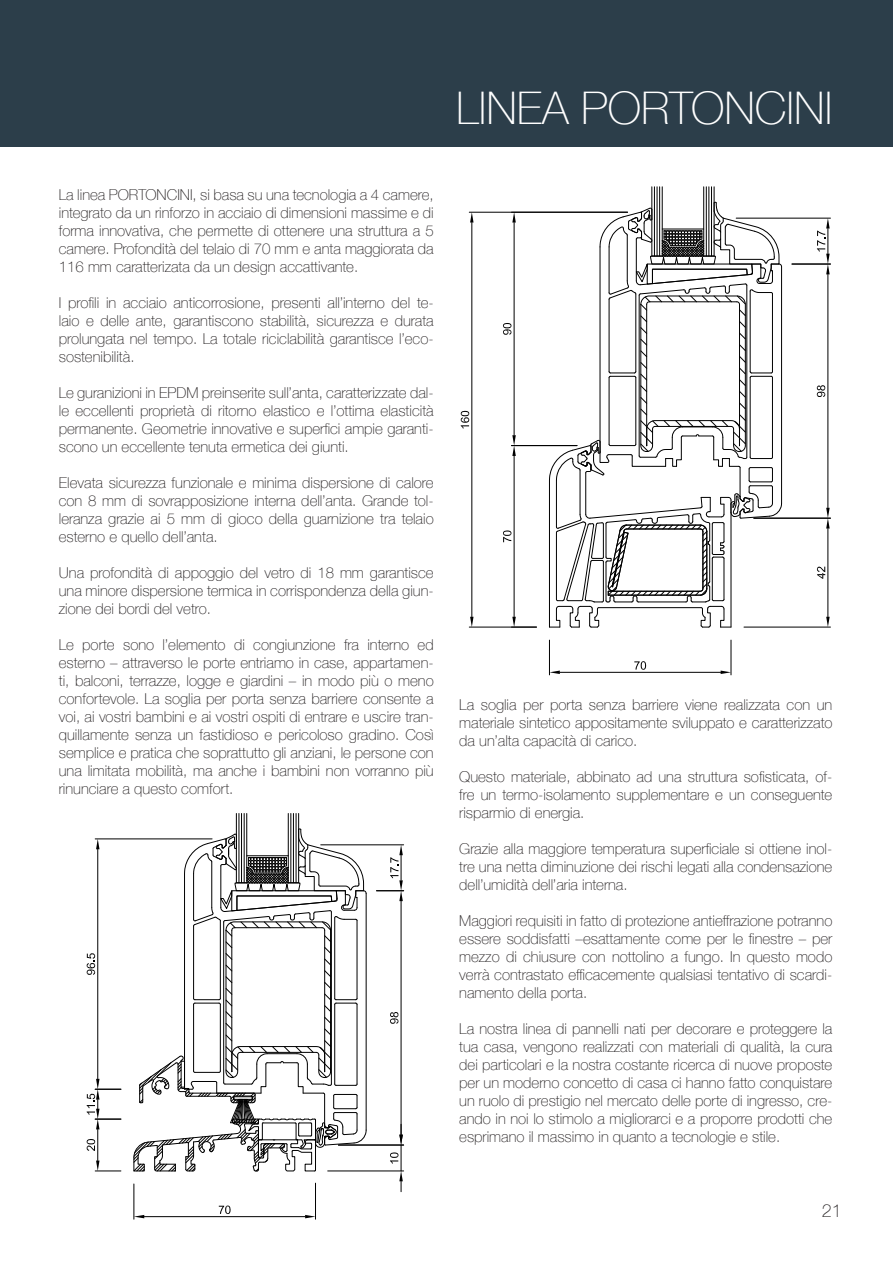
<style>
.page{position:relative;width:893px;height:1263px;background:#fff}
.page>*{position:absolute;margin:0;border:0;box-sizing:border-box;transform-origin:0 0}
.t1{font:100 45px "Helvetica Neue";color:#fff}
.t2{font:100 18px "Helvetica Neue";color:#231f20}
.t3{font:100 15px/18px "Helvetica Neue";color:#231f20;text-align:justify}
</style>
<div class="page">
<div style="left:0;top:0;width:893px;height:147px;background:#2c3e4a"></div>
<hr style="left:651px;top:187px;width:1px;height:69px;background:#000">
<hr style="left:662px;top:187px;width:1px;height:69px;background:#000">
<hr style="left:654px;top:187px;width:1px;height:69px;background:#000">
<hr style="left:657px;top:187px;width:1px;height:69px;background:#000">
<hr style="left:659px;top:187px;width:1px;height:69px;background:#000">
<hr style="left:714px;top:187px;width:1px;height:69px;background:#000">
<hr style="left:711px;top:187px;width:1px;height:69px;background:#000">
<hr style="left:708px;top:187px;width:1px;height:69px;background:#000">
<hr style="left:706px;top:187px;width:1px;height:69px;background:#000">
<hr style="left:703px;top:187px;width:1px;height:69px;background:#000">
<svg style="left:549px;top:202px;width:233px;height:426px"></svg>
<hr style="left:514px;top:223px;width:1px;height:212px;background:#000">
<svg style="left:512px;top:213px;width:4px;height:10px"></svg>
<svg style="left:503px;top:323px;width:9px;height:12px"></svg>
<hr style="left:511px;top:445px;width:66px;height:1px;background:#000">
<hr style="left:514px;top:456px;width:1px;height:161px;background:#000">
<svg style="left:512px;top:435px;width:4px;height:21px"></svg>
<svg style="left:511px;top:617px;width:25px;height:10px"></svg>
<svg style="left:503px;top:530px;width:9px;height:13px"></svg>
<hr style="left:736px;top:218px;width:94px;height:1px;background:#000">
<hr style="left:792px;top:264px;width:38px;height:1px;background:#000">
<hr style="left:828px;top:274px;width:1px;height:234px;background:#000">
<svg style="left:816px;top:218px;width:14px;height:56px"></svg>
<svg style="left:816px;top:385px;width:10px;height:12px"></svg>
<hr style="left:754px;top:518px;width:76px;height:1px;background:#000">
<hr style="left:744px;top:627px;width:86px;height:1px;background:#000">
<hr style="left:828px;top:528px;width:1px;height:89px;background:#000">
<svg style="left:826px;top:508px;width:4px;height:20px"></svg>
<svg style="left:826px;top:617px;width:4px;height:10px"></svg>
<svg style="left:816px;top:566px;width:10px;height:13px"></svg>
<hr style="left:549px;top:640px;width:1px;height:35px;background:#000">
<hr style="left:731px;top:640px;width:1px;height:35px;background:#000">
<hr style="left:560px;top:672px;width:161px;height:1px;background:#000">
<svg style="left:550px;top:670px;width:10px;height:4px"></svg>
<svg style="left:721px;top:670px;width:10px;height:4px"></svg>
<svg style="left:634px;top:661px;width:13px;height:9px"></svg>
<hr style="left:469px;top:212px;width:159px;height:1px;background:#000">
<hr style="left:469px;top:627px;width:67px;height:1px;background:#000">
<hr style="left:471px;top:223px;width:1px;height:394px;background:#000">
<svg style="left:470px;top:212px;width:4px;height:11px"></svg>
<svg style="left:470px;top:617px;width:4px;height:10px"></svg>
<svg style="left:460px;top:410px;width:10px;height:19px"></svg>
<hr style="left:236px;top:813px;width:1px;height:70px;background:#000">
<hr style="left:246px;top:813px;width:1px;height:70px;background:#000">
<hr style="left:239px;top:813px;width:1px;height:70px;background:#000">
<hr style="left:241px;top:813px;width:1px;height:70px;background:#000">
<hr style="left:244px;top:813px;width:1px;height:70px;background:#000">
<hr style="left:298px;top:813px;width:1px;height:70px;background:#000">
<hr style="left:296px;top:813px;width:1px;height:70px;background:#000">
<hr style="left:293px;top:813px;width:1px;height:70px;background:#000">
<hr style="left:290px;top:813px;width:1px;height:70px;background:#000">
<hr style="left:288px;top:813px;width:1px;height:70px;background:#000">
<svg style="left:133px;top:828px;width:234px;height:344px"></svg>
<hr style="left:321px;top:844px;width:83px;height:1px;background:#000">
<hr style="left:401px;top:901px;width:1px;height:234px;background:#000">
<svg style="left:376px;top:845px;width:28px;height:56px"></svg>
<svg style="left:390px;top:1012px;width:9px;height:12px"></svg>
<hr style="left:338px;top:1145px;width:66px;height:1px;background:#000">
<hr style="left:328px;top:1170px;width:76px;height:1px;background:#000">
<svg style="left:389px;top:1124px;width:14px;height:68px"></svg>
<hr style="left:97px;top:1129px;width:1px;height:31px;background:#000">
<svg style="left:95px;top:1160px;width:26px;height:11px"></svg>
<svg style="left:86px;top:1139px;width:10px;height:12px"></svg>
<hr style="left:95px;top:838px;width:117px;height:1px;background:#000">
<hr style="left:97px;top:849px;width:1px;height:230px;background:#000">
<svg style="left:86px;top:1079px;width:35px;height:50px"></svg>
<svg style="left:96px;top:839px;width:4px;height:10px"></svg>
<svg style="left:86px;top:953px;width:10px;height:22px"></svg>
<hr style="left:134px;top:1184px;width:1px;height:35px;background:#000">
<hr style="left:315px;top:1183px;width:1px;height:36px;background:#000">
<hr style="left:144px;top:1216px;width:161px;height:1px;background:#000">
<svg style="left:134px;top:1215px;width:10px;height:3px"></svg>
<svg style="left:305px;top:1215px;width:10px;height:3px"></svg>
<svg style="left:218px;top:1205px;width:13px;height:9px"></svg>
<h1 class="t1" style="left:456px;top:74px;width:378px">LINEA PORTONCINI</h1>
<p class="t3" style="left:59px;top:185px;width:376px">La linea PORTONCINI, si basa su una tecnologia a 4 camere, integrato da un rinforzo in acciaio di dimensioni massime e di forma innovativa, che permette di ottenere una struttura a 5 camere. Profondità del telaio di 70 mm e anta maggiorata da 116 mm caratterizata da un design accattivante.</p>
<p class="t3" style="left:59px;top:293px;width:376px">I profili in acciaio anticorrosione, presenti all’interno del te&shy;laio e delle ante, garantiscono stabilità, sicurezza e durata prolungata nel tempo. La totale riciclabilità garantisce l’eco&shy;sostenibilità.</p>
<p class="t3" style="left:59px;top:383px;width:376px">Le guranizioni in EPDM preinserite sull’anta, caratterizzate dal&shy;le eccellenti proprietà di ritorno elastico e l’ottima elasticità permanente. Geometrie innovative e superfici ampie garanti&shy;scono un eccellente tenuta ermetica dei giunti.</p>
<p class="t3" style="left:59px;top:473px;width:376px">Elevata sicurezza funzionale e minima dispersione di calore con 8 mm di sovrapposizione interna dell’anta. Grande tol&shy;leranza grazie ai 5 mm di gioco della guarnizione tra telaio esterno e quello dell’anta.</p>
<p class="t3" style="left:59px;top:563px;width:376px">Una profondità di appoggio del vetro di 18 mm garantisce una minore dispersione termica in corrispondenza della giun&shy;zione dei bordi del vetro.</p>
<p class="t3" style="left:59px;top:635px;width:376px">Le porte sono l’elemento di congiunzione fra interno ed esterno – attraverso le porte entriamo in case, appartamen&shy;ti, balconi, terrazze, logge e giardini – in modo più o meno confortevole. La soglia per porta senza barriere consente a voi, ai vostri bambini e ai vostri ospiti di entrare e uscire tran&shy;quillamente senza un fastidioso e pericoloso gradino. Così semplice e pratica che soprattutto gli anziani, le persone con una limitata mobilità, ma anche i bambini non vorranno più rinunciare a questo comfort.</p>
<p class="t3" style="left:459px;top:695px;width:375px">La soglia per porta senza barriere viene realizzata con un materiale sintetico appositamente sviluppato e caratterizzato da un’alta capacità di carico.</p>
<p class="t3" style="left:459px;top:767px;width:375px">Questo materiale, abbinato ad una struttura sofisticata, of&shy;fre un termo-isolamento supplementare e un conseguente risparmio di energia.</p>
<p class="t3" style="left:459px;top:839px;width:375px">Grazie alla maggiore temperatura superficiale si ottiene inol&shy;tre una netta diminuzione dei rischi legati alla condensazione dell’umidità dell’aria interna.</p>
<p class="t3" style="left:459px;top:911px;width:375px">Maggiori requisiti in fatto di protezione antieffrazione potranno essere soddisfatti –esattamente come per le finestre – per mezzo di chiusure con nottolino a fungo. In questo modo verrà contrastato efficacemente qualsiasi tentativo di scardi&shy;namento della porta.</p>
<p class="t3" style="left:459px;top:1019px;width:375px">La nostra linea di pannelli nati per decorare e proteggere la tua casa, vengono realizzati con materiali di qualità, la cura dei particolari e la nostra costante ricerca di nuove proposte per un moderno concetto di casa ci hanno fatto conquistare un ruolo di prestigio nel mercato delle porte di ingresso, cre&shy;ando in noi lo stimolo a migliorarci e a proporre prodotti che esprimano il massimo in quanto a tecnologie e stile.</p>
<p class="t2" style="left:822px;top:1197px;width:22px">21</p>
</div>
